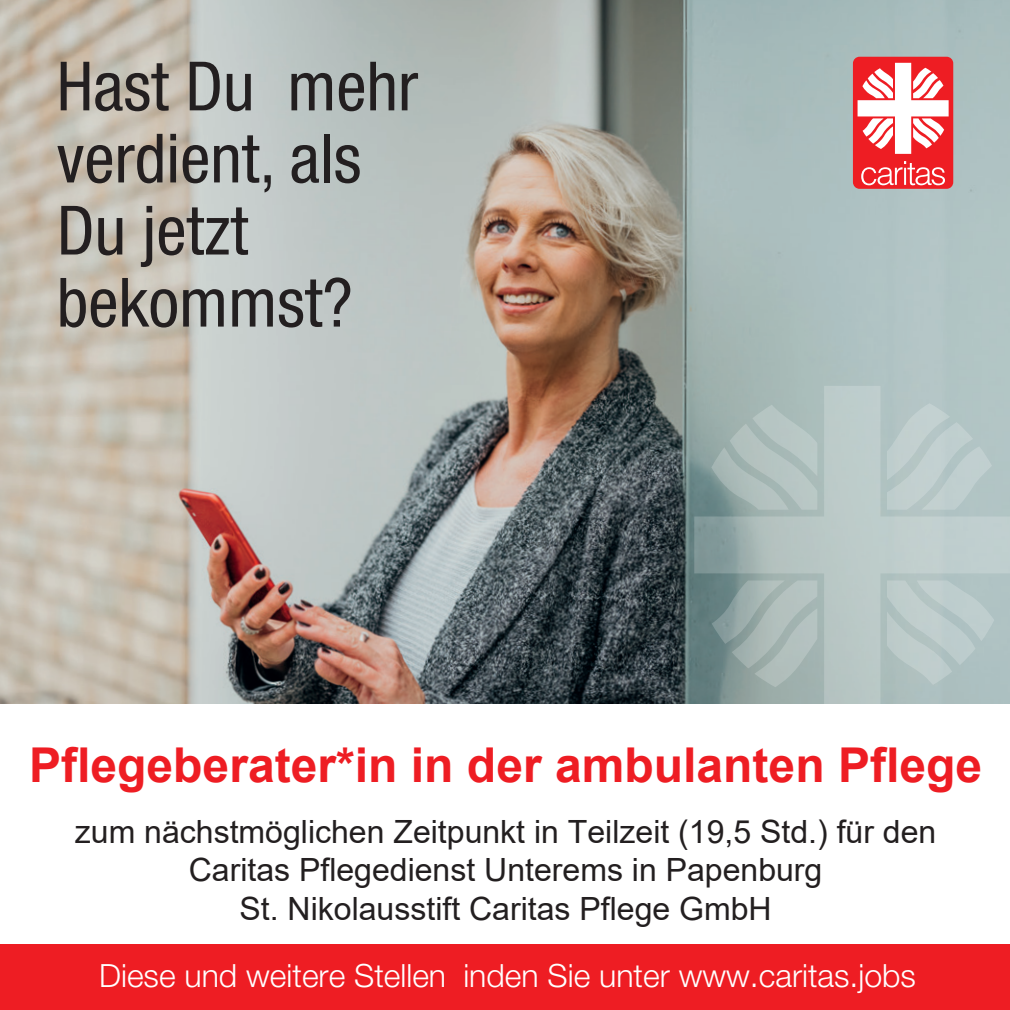
<style>
.page{position:relative;width:1010px;height:1010px;background:#fff}
.page>*{position:absolute;margin:0;border:0;box-sizing:border-box;transform-origin:0 0}
.t1{font:condensed 68px/72px "Helvetica Neue";color:#231f20}
.t2{font:64px "Arial";color:#e6001c}
.t3{font:700 48px "Arial";color:#ee1d23}
.t4{font:32px/38.4px "Arial";color:#231f20;text-align:center}
.t5{font:300 32px "Helvetica Neue LT Std";color:#fff}
.t6{font:28px "Arial";color:#231f20}
.t7{font:24px "Arial";color:#fff}
</style>
<div class="page">
<div style="left:0;top:944px;width:1009px;height:65px;background:#ee1d23"></div>
<img style="left:0;top:0;width:1009px;height:703px">
<div style="left:852px;top:57px;width:100px;height:132px;background:#ee1d23;border-radius:7px"></div>
<svg style="left:861px;top:161px;width:83px;height:24px"></svg>
<svg style="left:857px;top:63px;width:91px;height:91px"></svg>
<svg style="left:694px;top:386px;width:315px;height:318px;background:#acbdbc"></svg>
<h1 class="t1" style="left:57px;top:50px;width:363px">Hast Du mehr verdient, als<br>Du jetzt bekommst?</h1>
<h3 class="t3" style="left:29px;top:730px;width:954px">Pflegeberater*in in der ambulanten Pflege</h3>
<p class="t4" style="left:75px;top:811px;width:862px">zum nächstmöglichen Zeitpunkt in Teilzeit (19,5 Std.) für den<br>Caritas Pflegedienst Unterems in Papenburg<br>St. Nikolausstift Caritas Pflege GmbH</p>
<h2 class="t2" style="left:312px;top:743px;width:386px">Tarifvergleich</h2>
<p class="t6" style="left:169px;top:849px;width:671px">Caritas ist Spitze bei den freien Wohlfahrtsverbänden.</p>
<p class="t5" style="left:99px;top:956px;width:818px">Diese und weitere Stellen inden Sie unter www.caritas.jobs</p>
<p class="t7" style="left:187px;top:961px;width:635px">Diese und weitere Stellen finden Sie unter www.caritas.jobs</p>
</div>
